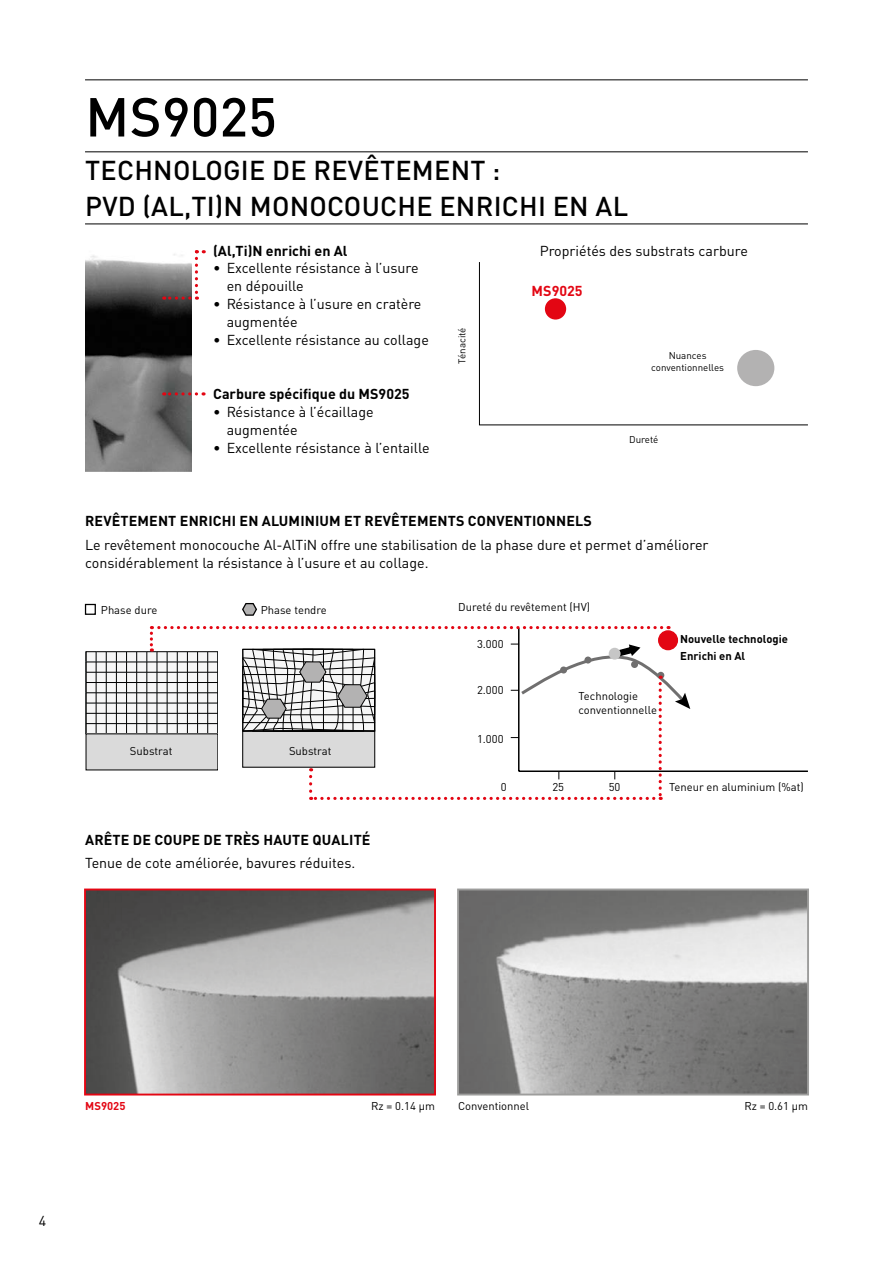
<style>
.page{position:relative;width:893px;height:1263px;background:#fff}
.page>*{position:absolute;margin:0;border:0;box-sizing:border-box;transform-origin:0 0}
.MHG_Headline_36_36pt{font:500 54px "DIN Pro";color:#000}
.MHG_Subline_18_24pt{font:500 27px/36px "DIN Pro";letter-spacing:.01em;color:#000}
.MHG_Copytext_BASE_9{font:14.25px/18px "DIN Pro";color:#000}
.MHG_Highlight_Headli{font:700 14.25px "DIN Pro";letter-spacing:.01em;color:#000}
.MHG_Copytext_BASE_9-2{font:700 14.25px "DIN Pro";color:#000}
.MHG_Table_center_ali{font:14.25px "DIN Pro";color:#000}
.MHG_Copytext_BASE_9-3{font:700 14.25px "DIN Pro";color:#e30613}
.MHG_Table_left_align{font:11.25px/14.2px "DIN Pro";color:#000}
.MHG_Table_center_ali-2{font:11.25px "DIN Pro";color:#000}
.MHG_Table_left_align-2{font:700 11.25px "DIN Pro";color:#000}
.MHG_Table_right_alig{font:11.25px "DIN Pro";color:#000}
.MHG_Table_left_align-3{font:700 11.25px "DIN Pro";color:#e30613}
.MHG_Table_center_ali-3{font:9.75px/12px "DIN Pro";color:#000;text-align:center}
</style>
<div class="page">
<hr style="left:85px;top:79px;width:723px;height:1px;background:#000">
<hr style="left:85px;top:151px;width:723px;height:1px;background:#000">
<img style="left:85px;top:255px;width:106px;height:216px">
<img style="left:87px;top:891px;width:346px;height:201px">
<div style="left:84px;top:888px;width:352px;height:207px;border:2px solid #e30613"></div>
<img style="left:460px;top:891px;width:346px;height:201px">
<div style="left:457px;top:888px;width:352px;height:207px;border:2px solid #9d9d9c"></div>
<svg style="left:164px;top:250px;width:40px;height:50px"></svg>
<svg style="left:164px;top:392px;width:32px;height:3px"></svg>
<hr style="left:519px;top:770px;width:289px;height:2px;background:#000">
<svg style="left:242px;top:603px;width:15px;height:13px"></svg>
<div style="left:85px;top:604px;width:11px;height:11px;border:1px solid #000"></div>
<svg style="left:88px;top:653px;width:62px;height:79px;fill:#f6f6f6"></svg>
<div style="left:86px;top:651px;width:132px;height:83px;border:1px solid #000"></div>
<hr style="left:146px;top:652px;width:1px;height:82px;background:#000">
<hr style="left:136px;top:652px;width:1px;height:82px;background:#000">
<hr style="left:126px;top:652px;width:1px;height:82px;background:#000">
<hr style="left:116px;top:652px;width:1px;height:82px;background:#000">
<hr style="left:106px;top:652px;width:1px;height:82px;background:#000">
<hr style="left:96px;top:652px;width:1px;height:82px;background:#000">
<hr style="left:86px;top:652px;width:1px;height:82px;background:#000">
<div style="left:86px;top:734px;width:132px;height:36px;background:#dadada"></div>
<hr style="left:86px;top:662px;width:132px;height:1px;background:#000">
<hr style="left:86px;top:672px;width:132px;height:1px;background:#000">
<hr style="left:86px;top:682px;width:132px;height:1px;background:#000">
<hr style="left:86px;top:692px;width:132px;height:1px;background:#000">
<hr style="left:86px;top:703px;width:132px;height:1px;background:#000">
<hr style="left:86px;top:713px;width:132px;height:1px;background:#000">
<hr style="left:86px;top:723px;width:132px;height:1px;background:#000">
<svg style="left:150px;top:626px;width:540px;height:174px"></svg>
<svg style="left:479px;top:262px;width:329px;height:163px"></svg>
<div style="left:737px;top:350px;width:37px;height:36px;background:#b3b2b2;border-radius:50%"></div>
<div style="left:545px;top:298px;width:21px;height:22px;background:#e30613;border-radius:50%"></div>
<hr style="left:85px;top:224px;width:723px;height:1px;background:#000">
<p class="MHG_Headline_36_36pt" style="left:85px;top:73px;width:193px">MS9025</p>
<p class="MHG_Subline_18_24pt" style="left:85px;top:149px;width:544px">TECHNOLOGIE DE REVÊTEMENT :<br>PVD (AL,TI)N MONOCOUCHE ENRICHI EN AL</p>
<p class="MHG_Copytext_BASE_9-2" style="left:213px;top:239px;width:136px">(Al,Ti)N enrichi en Al</p>
<p class="MHG_Copytext_BASE_9" style="left:227px;top:257px;width:194px;text-indent:-14px">• Excellente résistance à l’usure en dépouille</p>
<p class="MHG_Copytext_BASE_9" style="left:227px;top:293px;width:196px;text-indent:-14px">• Résistance à l’usure en cratère augmentée</p>
<p class="MHG_Copytext_BASE_9" style="left:213px;top:329px;width:217px">• Excellente résistance au collage</p>
<p class="MHG_Copytext_BASE_9-2" style="left:213px;top:382px;width:198px">Carbure spécifique du MS9025</p>
<p class="MHG_Copytext_BASE_9" style="left:227px;top:402px;width:149px;text-indent:-14px">• Résistance à l’écaillage augmentée</p>
<p class="MHG_Copytext_BASE_9" style="left:213px;top:438px;width:218px">• Excellente résistance à l’entaille</p>
<p class="MHG_Table_center_ali-3" style="left:455px;top:364px;width:37px;rotate:-90deg">Ténacité</p>
<p class="MHG_Table_center_ali" style="left:540px;top:239px;width:210px">Propriétés des substrats carbure</p>
<p class="MHG_Copytext_BASE_9-3" style="left:532px;top:279px;width:53px">MS9025</p>
<p class="MHG_Table_center_ali-3" style="left:651px;top:348px;width:74px">Nuances conventionnelles</p>
<p class="MHG_Table_center_ali-3" style="left:629px;top:432px;width:31px">Dureté</p>
<p class="MHG_Highlight_Headli" style="left:85px;top:509px;width:508px">REVÊTEMENT ENRICHI EN ALUMINIUM ET REVÊTEMENTS CONVENTIONNELS</p>
<p class="MHG_Copytext_BASE_9" style="left:85px;top:534px;width:625px">Le revêtement monocouche Al-AlTiN offre une stabilisation de la phase dure et permet d’améliorer considérablement la résistance à l’usure et au collage.</p>
<p class="MHG_Table_left_align" style="left:101px;top:601px;width:58px">Phase dure</p>
<p class="MHG_Table_left_align" style="left:261px;top:601px;width:68px">Phase tendre</p>
<p class="MHG_Table_left_align" style="left:458px;top:598px;width:134px">Dureté du revêtement (HV)</p>
<p class="MHG_Table_center_ali-2" style="left:130px;top:742px;width:44px">Substrat</p>
<p class="MHG_Table_center_ali-2" style="left:289px;top:742px;width:44px">Substrat</p>
<p class="MHG_Table_left_align" style="left:477px;top:635px;width:28px">3.000</p>
<p class="MHG_Table_left_align" style="left:477px;top:681px;width:28px">2.000</p>
<p class="MHG_Table_left_align" style="left:477px;top:730px;width:28px">1.000</p>
<p class="MHG_Table_left_align" style="left:579px;top:688px;width:80px">Technologie conventionnelle</p>
<p class="MHG_Table_center_ali-2" style="left:501px;top:778px;width:7px">0</p>
<p class="MHG_Table_center_ali-2" style="left:552px;top:778px;width:13px">25</p>
<p class="MHG_Table_center_ali-2" style="left:609px;top:778px;width:13px">50</p>
<p class="MHG_Table_left_align-2" style="left:680px;top:629px;width:109px">Nouvelle technologie</p>
<p class="MHG_Table_left_align-2" style="left:680px;top:647px;width:67px">Enrichi en Al</p>
<p class="MHG_Table_center_ali-2" style="left:669px;top:778px;width:136px">Teneur en aluminium (%at)</p>
<p class="MHG_Highlight_Headli" style="left:85px;top:827px;width:287px">ARÊTE DE COUPE DE TRÈS HAUTE QUALITÉ</p>
<p class="MHG_Copytext_BASE_9" style="left:85px;top:853px;width:272px">Tenue de cote améliorée, bavures réduites.</p>
<p class="MHG_Table_left_align-3" style="left:85px;top:1096px;width:42px">MS9025</p>
<p class="MHG_Copytext_BASE_9" style="left:39px;top:1210px;width:9px">4</p>
<p class="MHG_Table_right_alig" style="left:371px;top:1096px;width:65px">Rz = 0.14 μm</p>
<p class="MHG_Table_right_alig" style="left:744px;top:1096px;width:65px">Rz = 0.61 μm</p>
<p class="MHG_Table_left_align" style="left:458px;top:1097px;width:73px">Conventionnel</p>
</div>
